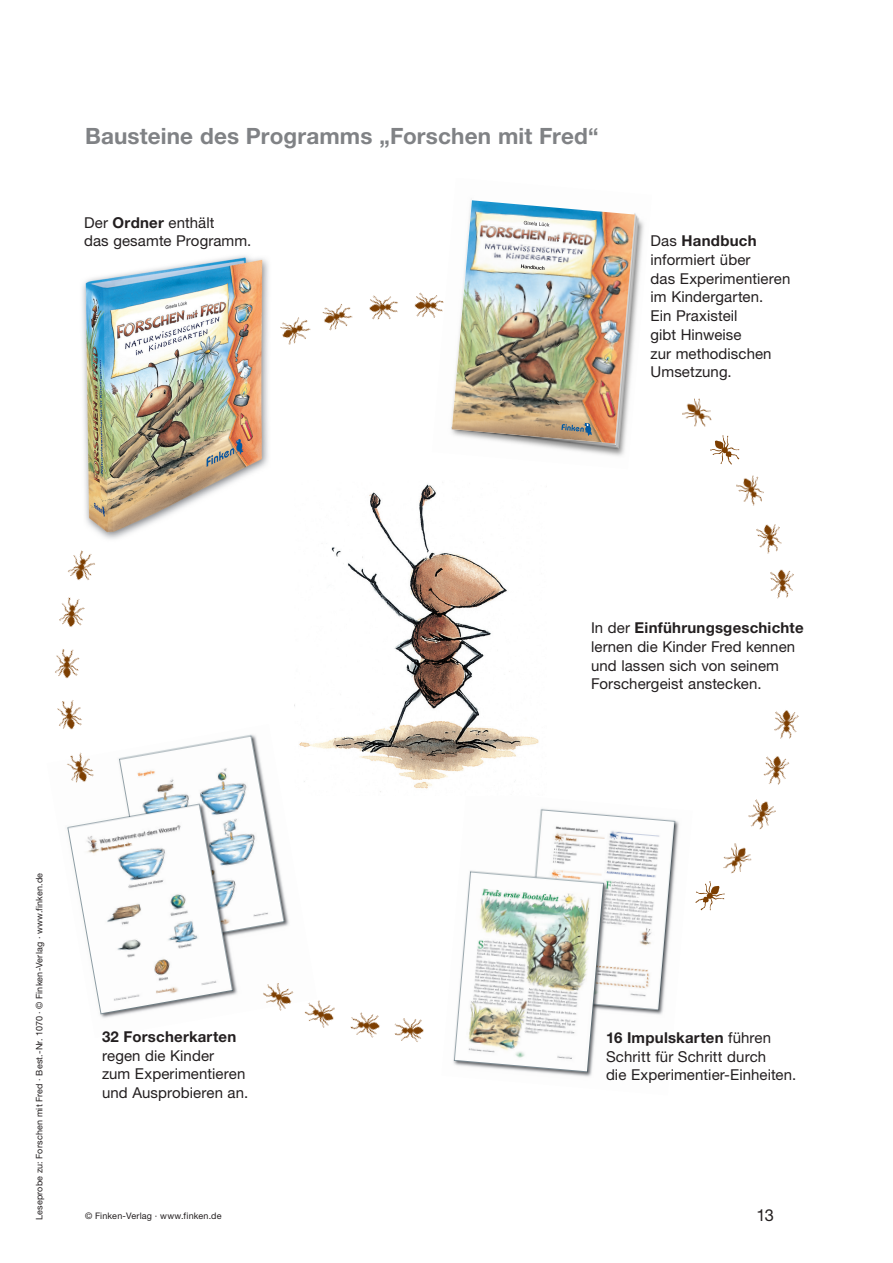
<style>
.page{position:relative;width:893px;height:1263px;background:#fff}
.page>*{position:absolute;margin:0;border:0;box-sizing:border-box;transform-origin:0 0}
.t1{font:700 22.5px "Helvetica Neue LT Pro";letter-spacing:.005em;color:#808285}
.t2{font:16.5px "Helvetica Neue LT Pro";color:#231f20}
.t3{font:15px/18.8px "Helvetica Neue LT Pro";letter-spacing:.005em;color:#231f20}
.t4{font:700 15px "Helvetica Neue LT Pro";letter-spacing:.015em;color:#231f20}
.t5{font:9px "Helvetica Neue LT Pro";letter-spacing:.02em;color:#231f20}
.s1{font-weight:700}
</style>
<div class="page">
<img style="left:453px;top:808px;width:226px;height:269px">
<img style="left:67px;top:734px;width:222px;height:284px">
<img style="left:82px;top:255px;width:187px;height:284px">
<img style="left:451px;top:213px;width:193px;height:243px">
<img style="left:452px;top:200px;width:183px;height:243px">
<img style="left:299px;top:484px;width:240px;height:308px">
<img style="left:82px;top:309px;width:28px;height:41px">
<img style="left:394px;top:1018px;width:30px;height:24px">
<img style="left:350px;top:1012px;width:30px;height:26px">
<img style="left:774px;top:710px;width:25px;height:29px">
<img style="left:763px;top:756px;width:27px;height:29px">
<img style="left:748px;top:799px;width:28px;height:31px">
<img style="left:59px;top:597px;width:26px;height:30px">
<img style="left:55px;top:649px;width:25px;height:30px">
<img style="left:67px;top:550px;width:28px;height:30px">
<img style="left:723px;top:843px;width:29px;height:31px">
<img style="left:695px;top:882px;width:29px;height:29px">
<img style="left:682px;top:398px;width:30px;height:29px">
<img style="left:710px;top:436px;width:29px;height:29px">
<img style="left:736px;top:475px;width:28px;height:31px">
<img style="left:756px;top:524px;width:26px;height:30px">
<img style="left:770px;top:569px;width:24px;height:30px">
<img style="left:57px;top:700px;width:33px;height:36px">
<img style="left:67px;top:749px;width:33px;height:39px">
<img style="left:304px;top:1000px;width:31px;height:28px">
<img style="left:261px;top:977px;width:33px;height:37px">
<img style="left:280px;top:317px;width:31px;height:28px">
<img style="left:322px;top:304px;width:31px;height:27px">
<img style="left:369px;top:295px;width:29px;height:25px">
<img style="left:414px;top:292px;width:30px;height:26px">
<h1 class="t1" style="left:85px;top:122px;width:515px">Bausteine des Programms „Forschen mit Fred“</h1>
<p class="t3" style="left:84px;top:212px;width:169px">Der <span class="s1">Ordner</span> enthält<br>das gesamte Programm.</p>
<p class="t3" style="left:651px;top:231px;width:141px">Das <span class="s1">Handbuch </span>informiert über<br>das Experimentieren im Kindergarten.<br>Ein Praxisteil<br>gibt Hinweise<br>zur methodischen<br>Umsetzung.</p>
<p class="t3" style="left:591px;top:618px;width:214px">In der <span class="s1">Einführungsgeschichte </span>lernen die Kinder Fred kennen und lassen sich von seinem<br>Forschergeist anstecken.</p>
<p class="t5" style="left:34px;top:1220px;width:349px;rotate:-90deg">Leseprobe zu: Forschen mit Fred · Best.-Nr. 1070 · © Finken-Verlag · www.finken.de</p>
<p class="t4" style="left:102px;top:1027px;width:136px">32 Forscherkarten</p>
<p class="t3" style="left:102px;top:1045px;width:148px">regen die Kinder<br>zum Experimentieren und Ausprobieren an.</p>
<p class="t3" style="left:606px;top:1028px;width:192px"><span class="s1">16 Impulskarten</span> führen<br>Schritt für Schritt durch<br>die Experimentier-Einheiten.</p>
<p class="t5" style="left:85px;top:1211px;width:138px">© Finken-Verlag · www.finken.de</p>
<p class="t2" style="left:756px;top:1205px;width:19px">13</p>
</div>
